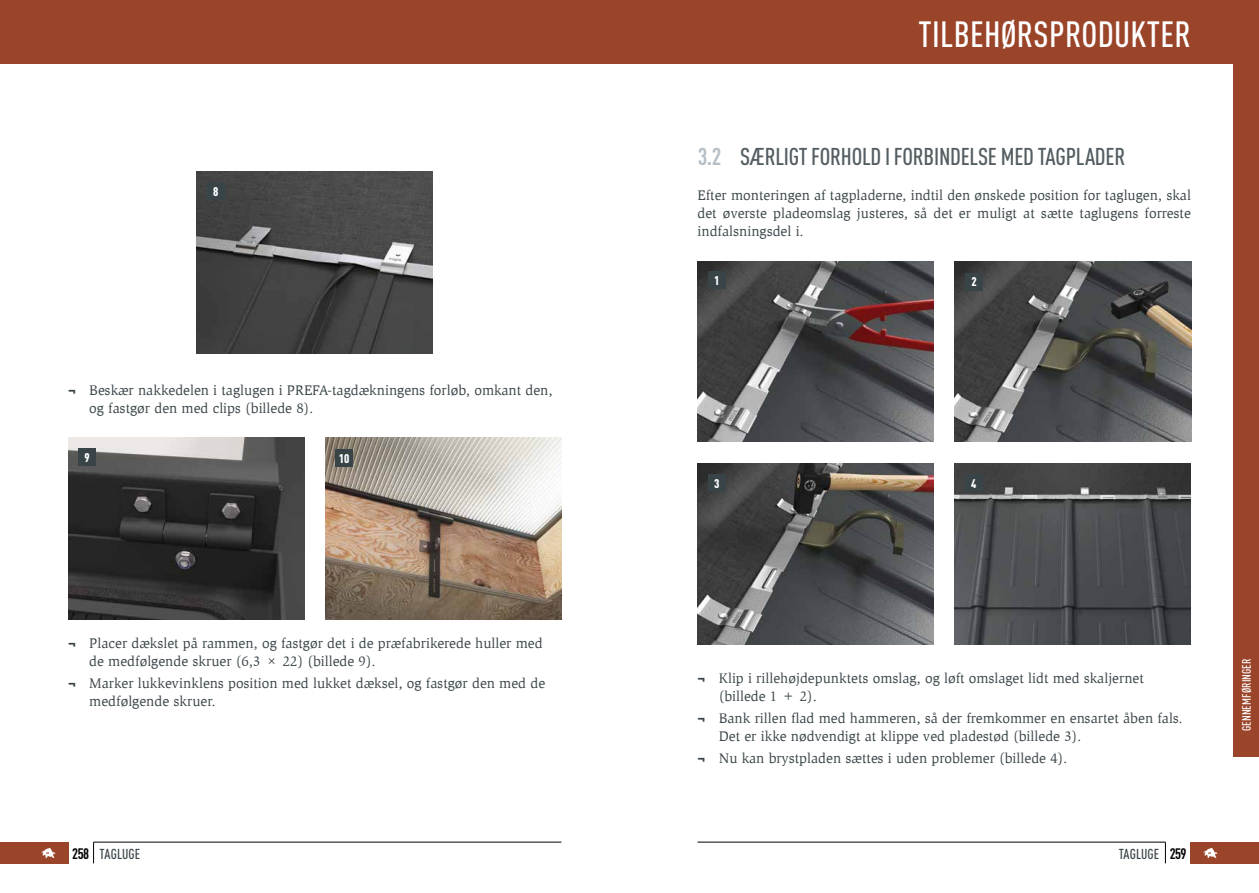
<style>
.page{position:relative;width:1259px;height:893px;background:#fff}
.page>*{position:absolute;margin:0;border:0;box-sizing:border-box;transform-origin:0 0}
.t1{font:500 condensed 36px "DIN Pro";letter-spacing:.01em;color:#fff}
.t2{font:500 condensed 24px "DIN Pro";letter-spacing:-.01em;color:#535d62}
.t3{font:14.25px/18px "Slimbach Pro";color:#394448}
.t4{font:500 condensed 14.25px "DIN Pro";letter-spacing:.01em;color:#394448}
.t5{font:900 condensed 12.45px "DIN Pro";color:#fff}
.t6{font:500 condensed 12px "DIN Pro";letter-spacing:.01em;color:#fff}
.s1{font-family:"DIN Pro";font-weight:700}
.s2{font-weight:700;font-size:15px;color:#000}
.s3{font-weight:700;color:#b6c0c6}
</style>
<div class="page">
<div style="left:1191px;top:842px;width:68px;height:21px;background:#9a452a"></div>
<hr style="left:697px;top:842px;width:468px;height:1px;background:#000">
<svg style="left:1165px;top:842px;width:1px;height:21px"></svg>
<svg style="left:1203px;top:848px;width:14px;height:10px"></svg>
<div style="left:0;top:842px;width:68px;height:21px;background:#9a452a"></div>
<hr style="left:93px;top:842px;width:468px;height:1px;background:#000">
<svg style="left:93px;top:842px;width:1px;height:21px"></svg>
<svg style="left:42px;top:848px;width:13px;height:10px"></svg>
<div style="left:0;top:0;width:1259px;height:64px;background:#9a452a"></div>
<img style="left:197px;top:172px;width:236px;height:181px">
<div style="left:207px;top:182px;width:17px;height:17px;background:#394448"></div>
<img style="left:68px;top:438px;width:236px;height:181px">
<img style="left:325px;top:438px;width:236px;height:181px">
<div style="left:336px;top:450px;width:17px;height:17px;background:#394448"></div>
<div style="left:79px;top:448px;width:17px;height:17px;background:#394448"></div>
<img style="left:697px;top:261px;width:237px;height:181px">
<img style="left:955px;top:261px;width:236px;height:181px">
<div style="left:708px;top:272px;width:17px;height:17px;background:#394448"></div>
<div style="left:965px;top:273px;width:17px;height:17px;background:#394448"></div>
<img style="left:954px;top:464px;width:237px;height:180px">
<img style="left:697px;top:464px;width:237px;height:180px">
<div style="left:708px;top:474px;width:17px;height:17px;background:#394448"></div>
<div style="left:965px;top:474px;width:17px;height:17px;background:#394448"></div>
<div style="left:1233px;top:0;width:26px;height:757px;background:#9a452a"></div>
<p class="t5" style="left:213px;top:182px;width:7px">8</p>
<p class="t3" style="left:89px;top:382px;width:465px;text-indent:-21px"><span class="s1">¬</span> Beskær nakkedelen i taglugen i PREFA-tagdækningens forløb, omkant den, og fastgør den med clips (billede 8).</p>
<p class="t5" style="left:85px;top:448px;width:7px">9</p>
<p class="t5" style="left:339px;top:449px;width:12px">10</p>
<p class="t3" style="left:89px;top:634px;width:455px;text-indent:-21px"><span class="s1">¬</span> Placer dækslet på rammen, og fastgør det i de præfabrikerede huller med de medfølgende skruer (6,3 × 22) (billede 9).</p>
<p class="t3" style="left:89px;top:674px;width:457px;text-indent:-21px"><span class="s1">¬</span> Marker lukkevinklens position med lukket dæksel, og fastgør den med de medfølgende skruer.</p>
<p class="t4" style="left:72px;top:843px;width:69px"><span class="s2">258</span> TAGLUGE</p>
<h1 class="t1" style="left:918px;top:7px;width:274px">TILBEHØRSPRODUKTER</h1>
<h2 class="t2" style="left:697px;top:139px;width:55px"><span class="s3">3.2</span> SÆRL</h2>
<h2 class="t2" style="left:784px;top:139px;width:47px">IGT FORHOLD</h2>
<h2 class="t2" style="left:885px;top:139px;width:65px">I FORBINDELSE</h2>
<h2 class="t2" style="left:1000px;top:139px;width:105px">MED TAGPLADER</h2>
<p class="t3" style="left:697px;top:186px;width:495px;text-align:justify">Efter monteringen af tagpladerne, indtil den ønskede position for taglugen, skal det øverste pladeomslag justeres, så det er muligt at sætte taglugens forreste indfalsningsdel i.</p>
<p class="t5" style="left:714px;top:271px;width:7px">1</p>
<p class="t5" style="left:971px;top:272px;width:7px">2</p>
<p class="t5" style="left:714px;top:473px;width:7px">3</p>
<p class="t5" style="left:971px;top:473px;width:7px">4</p>
<p class="t3" style="left:719px;top:669px;width:427px;text-indent:-21px"><span class="s1">¬</span> Klip i rillehøjdepunktets omslag, og løft omslaget lidt med skaljernet (billede 1 + 2).</p>
<p class="t3" style="left:719px;top:709px;width:465px;text-indent:-21px"><span class="s1">¬</span> Bank rillen flad med hammeren, så der fremkommer en ensartet åben fals.<br>Det er ikke nødvendigt at klippe ved pladestød (billede 3).</p>
<p class="t3" style="left:697px;top:749px;width:371px"><span class="s1">¬</span> Nu kan brystpladen sættes i uden problemer (billede 4).</p>
<p class="t4" style="left:1118px;top:843px;width:69px">TAGLUGE <span class="s2">259</span></p>
<p class="t6" style="left:1237px;top:731px;width:74px;rotate:-90deg">GENNEMFØRINGER</p>
</div>
